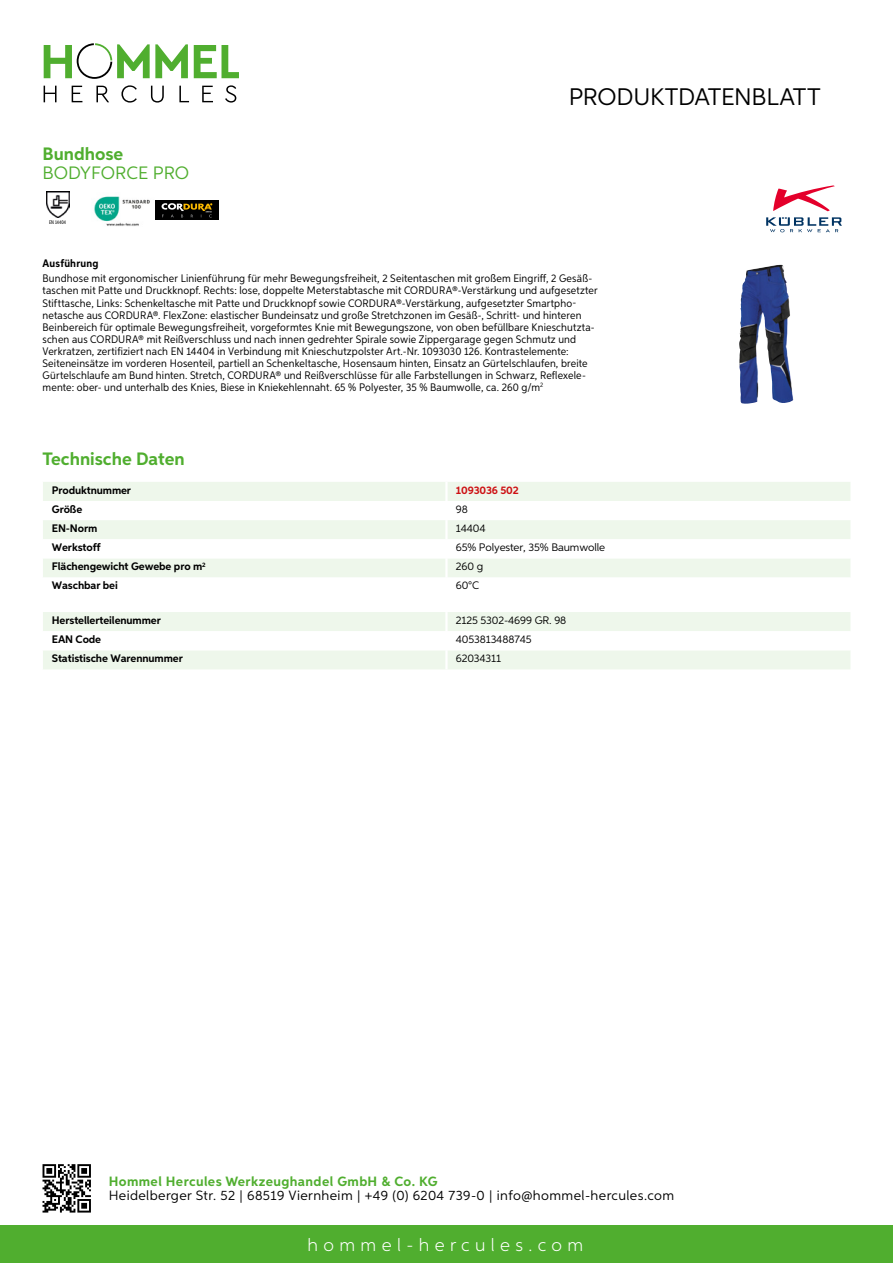
<style>
.page{position:relative;width:893px;height:1263px;background:#fff}
.page>*{position:absolute;margin:0;border:0;box-sizing:border-box;transform-origin:0 0}
.t1{font:24px "Aspira";letter-spacing:-.01em;color:#000}
.t2{font:700 18px "Aspira";color:#50ae2f}
.t3{font:300 18px "Aspira";letter-spacing:.3em;color:#fff}
.t4{font:18px "Aspira";color:#50ae2f}
.t5{font:13.5px "Aspira";letter-spacing:.03em;color:#000}
.t6{font:700 13.5px "Aspira";letter-spacing:.03em;color:#50ae2f}
.t7{font:10.95px/12px "Aspira Nar";letter-spacing:.015em;color:#000}
.t8{font:700 10.95px "Aspira";letter-spacing:-.01em;color:#000}
.t9{font:10.95px "Aspira";letter-spacing:-.01em;color:#000}
.t10{font:700 10.95px "Aspira";letter-spacing:-.01em;color:#cd1013}
.t11{font:700 10.95px "Aspira Nar";letter-spacing:.02em;color:#000}
.t12{font:5.25px "Aspira XX Nar";color:#000}
</style>
<div class="page">
<div style="left:0;top:1226px;width:893px;height:37px;background:#50ae2f"></div>
<svg style="left:43px;top:1164px;width:48px;height:48px"></svg>
<svg style="left:194px;top:45px;width:45px;height:33px"></svg>
<svg style="left:44px;top:43px;width:144px;height:36px"></svg>
<svg style="left:44px;top:86px;width:13px;height:16px"></svg>
<svg style="left:72px;top:86px;width:10px;height:16px"></svg>
<svg style="left:96px;top:86px;width:13px;height:16px"></svg>
<svg style="left:121px;top:85px;width:16px;height:18px"></svg>
<svg style="left:151px;top:86px;width:13px;height:17px"></svg>
<svg style="left:179px;top:86px;width:10px;height:16px"></svg>
<svg style="left:202px;top:86px;width:11px;height:16px"></svg>
<svg style="left:225px;top:85px;width:11px;height:18px"></svg>
<div style="left:43px;top:482px;width:807px;height:19px;background:#eef7eb"></div>
<svg style="left:43px;top:520px;width:807px;height:57px;fill:#eef7eb"></svg>
<hr style="left:445px;top:482px;width:3px;height:19px;background:#fff">
<hr style="left:445px;top:520px;width:3px;height:19px;background:#fff">
<hr style="left:445px;top:539px;width:3px;height:19px;background:#fff">
<hr style="left:445px;top:558px;width:3px;height:19px;background:#fff">
<svg style="left:43px;top:612px;width:807px;height:57px"></svg>
<hr style="left:445px;top:650px;width:3px;height:19px;background:#fff">
<img style="left:46px;top:191px;width:23px;height:27px">
<img style="left:94px;top:196px;width:56px;height:30px">
<div style="left:155px;top:200px;width:63px;height:20px;background:#000"></div>
<svg style="left:162px;top:203px;width:50px;height:14px"></svg>
<img style="left:739px;top:265px;width:42px;height:89px">
<svg style="left:773px;top:185px;width:62px;height:26px"></svg>
<svg style="left:766px;top:217px;width:76px;height:15px"></svg>
<h2 class="t2" style="left:43px;top:142px;width:82px">Bundhose</h2>
<h2 class="t4" style="left:43px;top:162px;width:13px">BOD</h2>
<h2 class="t4" style="left:80px;top:162px;width:97px">YFORCE PRO</h2>
<p class="t12" style="left:49px;top:219px;width:18px">EN 14404</p>
<h1 class="t1" style="left:569px;top:82px;width:253px">Produktdatenblatt</h1>
<p class="t11" style="left:43px;top:257px;width:58px">Ausführung</p>
<p class="t7" style="left:43px;top:273px;width:557px">Bundhose mit ergonomischer Linienführung für mehr Bewegungsfreiheit, 2 Seitentaschen mit großem Eingriff, 2 Gesäß&shy;taschen mit Patte und Druckknopf. Rechts: lose, doppelte Meterstabtasche mit CORDURA®-Verstärkung und aufgesetzter Stifttasche, Links: Schenkeltasche mit Patte und Druckknopf sowie CORDURA®-Verstärkung, aufgesetzter Smartpho&shy;netasche aus CORDURA®. FlexZone: elastischer Bundeinsatz und große Stretchzonen im Gesäß-, Schritt- und hinteren Beinbereich für optimale Bewegungsfreiheit, vorgeformtes Knie mit Bewegungszone, von oben befüllbare Knieschutzta&shy;schen aus CORDURA® mit Reißverschluss und nach innen gedrehter Spirale sowie Zippergarage gegen Schmutz und Verkratzen, zertifiziert nach EN 14404 in Verbindung mit Knieschutzpolster Art.-Nr. 1093030 126. Kontrastelemente:<br>Seiteneinsätze im vorderen Hosenteil, partiell an Schenkeltasche, Hosensaum hinten, Einsatz an Gürtelschlaufen, breite Gürtelschlaufe am Bund hinten. Stretch, CORDURA® und Reißverschlüsse für alle Farbstellungen in Schwarz, Reflexele&shy;mente: ober- und unterhalb des Knies, Biese in Kniekehlennaht. 65 % Polyester, 35 % Baumwolle, ca. 260 g/m<sup>2</sup></p>
<h2 class="t2" style="left:43px;top:448px;width:144px">Technische Daten</h2>
<p class="t8" style="left:52px;top:483px;width:81px">Produktnummer</p>
<p class="t10" style="left:456px;top:483px;width:65px">1093036 502</p>
<p class="t8" style="left:52px;top:502px;width:32px">Größe</p>
<p class="t9" style="left:456px;top:502px;width:13px">98</p>
<p class="t8" style="left:52px;top:521px;width:47px">EN-Norm</p>
<p class="t9" style="left:456px;top:522px;width:31px">14404</p>
<p class="t8" style="left:52px;top:541px;width:50px">Werkstoff</p>
<p class="t9" style="left:456px;top:541px;width:151px">65% Polyester, 35% Baumwolle</p>
<p class="t8" style="left:52px;top:560px;width:155px">Flächengewicht Gewebe pro m<sup>2</sup></p>
<p class="t9" style="left:456px;top:560px;width:29px">260 g</p>
<p class="t8" style="left:52px;top:579px;width:68px">Waschbar bei</p>
<p class="t9" style="left:456px;top:579px;width:25px">60°C</p>
<p class="t8" style="left:52px;top:613px;width:111px">Herstellerteilenummer</p>
<p class="t9" style="left:456px;top:613px;width:112px">2125 5302-4699 GR. 98</p>
<p class="t8" style="left:52px;top:633px;width:51px">EAN Code</p>
<p class="t9" style="left:456px;top:633px;width:77px">4053813488745</p>
<p class="t8" style="left:52px;top:652px;width:132px">Statistische Warennummer</p>
<p class="t9" style="left:456px;top:652px;width:47px">62034311</p>
<p class="t6" style="left:109px;top:1172px;width:330px">Hommel Hercules Werkzeughandel GmbH &amp; Co. KG</p>
<p class="t5" style="left:109px;top:1187px;width:567px">Heidelberger Str. 52 | 68519 Viernheim | +49 (0) 6204 739-0 | info@hommel-hercules.com</p>
<h2 class="t3" style="left:307px;top:1234px;width:277px">hommel-hercules.com</h2>
</div>
